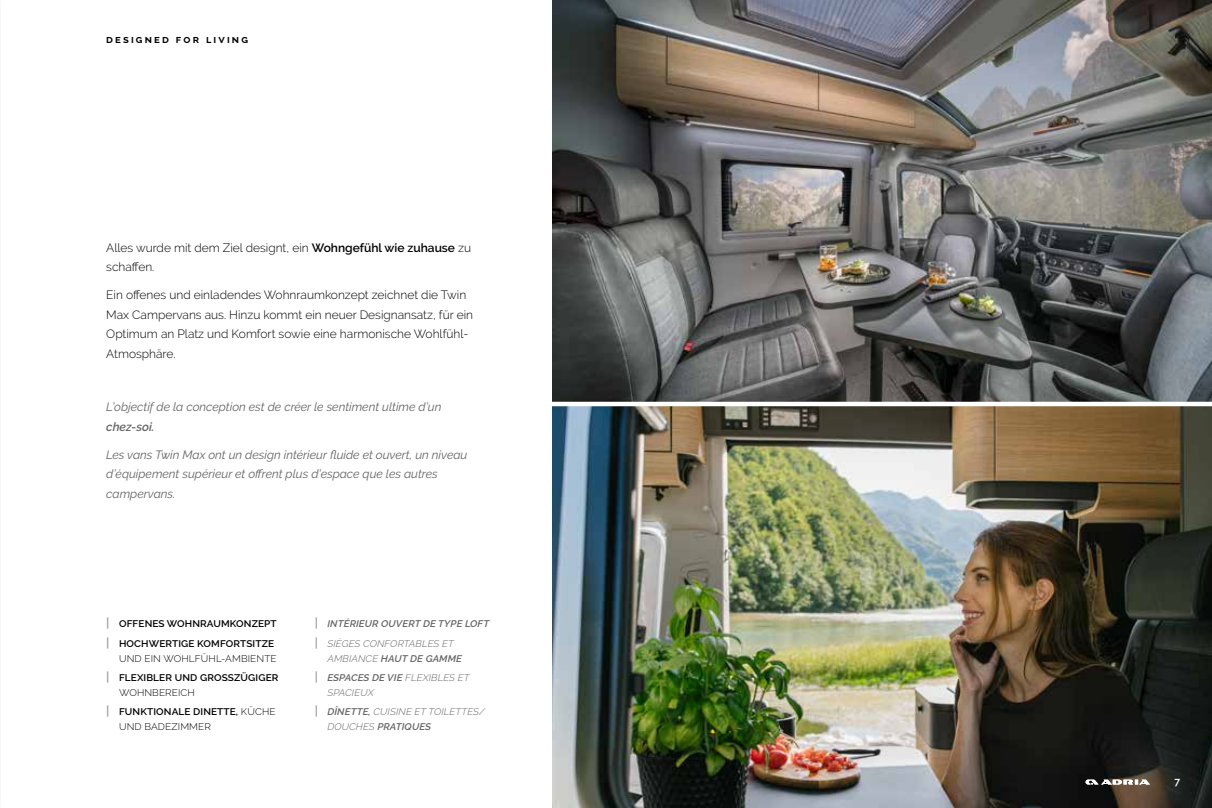
<style>
.page{position:relative;width:1212px;height:808px;background:#fff}
.page>*{position:absolute;margin:0;border:0;box-sizing:border-box;transform-origin:0 0}
.t1{font:300 12px/19.5px "Raleway";color:#000}
.t2{font:italic 12px/19.5px "Raleway";color:#636466}
.t3{font:italic 600 12px "Raleway";color:#636466}
.t4{font:700 10.8px "Raleway";letter-spacing:.2em;color:#000}
.t5{font:600 10.5px "Raleway";color:#fff}
.t6{font:600 9.6px/19.2px "Raleway";letter-spacing:.01em;color:#000;scale:1.04 1}
.t7{font:italic 600 9.6px/19.2px "Raleway";letter-spacing:.01em;color:#636466;scale:1.04 1}
.t8{font:italic 300 9.6px/19.2px "Raleway";letter-spacing:.01em;color:#636466;scale:1.04 1}
.t9{font:300 9.6px "Raleway";letter-spacing:.01em;color:#000;scale:1.04 1}
.s1{font-weight:600}
.s2{font-size:12.45px;color:#9d9fa2}
.s3{font-weight:300}
.s4{font-style:normal;font-size:12.45px;color:#9d9fa2}
.s5{font-weight:600;font-style:normal;font-size:12.45px;color:#9d9fa2}
</style>
<div class="page">
<img style="left:553px;top:406px;width:659px;height:402px">
<img style="left:553px;top:0;width:659px;height:402px">
<svg style="left:1085px;top:779px;width:65px;height:5px"></svg>
<p class="t4" style="left:106px;top:33px;width:143px">designed for living</p>
<p class="t1" style="left:106px;top:238px;width:366px">Alles wurde mit dem Ziel designt, ein <span class="s1">Wohngefühl wie zuhause</span> zu schaffen.</p>
<p class="t1" style="left:106px;top:285px;width:368px">Ein offenes und einladendes Wohnraumkonzept zeichnet die Twin Max Campervans aus. Hinzu kommt ein neuer Designansatz, für ein Optimum an Platz und Komfort sowie eine harmonische Wohlfühl-Atmosphäre.</p>
<p class="t2" style="left:106px;top:397px;width:337px">L’objectif de la conception est de créer le sentiment ultime d’un</p>
<p class="t3" style="left:106px;top:420px;width:50px">chez-soi.</p>
<p class="t2" style="left:106px;top:445px;width:363px">Les vans Twin Max ont un design intérieur fluide et ouvert, un niveau d’équipement supérieur et offrent plus d’espace que les autres campervans.</p>
<p class="t6" style="left:106px;top:614px;width:165px"><span class="s2">|</span> OFFENES WOHNRAUMKONZEPT <span class="s2">|</span> HOCHWERTIGE KOMFORTSITZE</p>
<p class="t6" style="left:106px;top:649px;width:167px;text-align:right"><span class="s3">UND EIN WOHLFÜHL-AMBIENTE<br></span><span class="s2">|</span> FLEXIBLER UND GROSSZÜGIGER</p>
<p class="t6" style="left:106px;top:683px;width:164px;text-indent:13px"><span class="s3">WOHNBEREICH<br></span><span class="s2">|</span> FUNKTIONALE DINETTE, <span class="s3">KÜCHE</span></p>
<p class="t9" style="left:119px;top:721px;width:90px">UND BADEZIMMER</p>
<p class="t7" style="left:315px;top:614px;width:169px"><span class="s4">|</span> INTÉRIEUR OUVERT DE TYPE LOFT <span class="s4">|</span> <span class="s3">SIÈGES CONFORTABLES ET</span></p>
<p class="t7" style="left:315px;top:649px;width:150px;text-align:center"><span class="s3">AMBIANCE</span> HAUT DE GAMME<br><span class="s4">|</span> ESPACES DE VIE <span class="s3">FLEXIBLES ET</span></p>
<p class="t8" style="left:315px;top:683px;width:165px;text-indent:13px">SPACIEUX<br><span class="s5">|</span> <span class="s1">DÎNETTE,</span> CUISINE ET TOILETTES/</p>
<p class="t7" style="left:327px;top:717px;width:101px"><span class="s3">DOUCHES</span> PRATIQUES</p>
<p class="t5" style="left:1174px;top:775px;width:7px">7</p>
</div>
